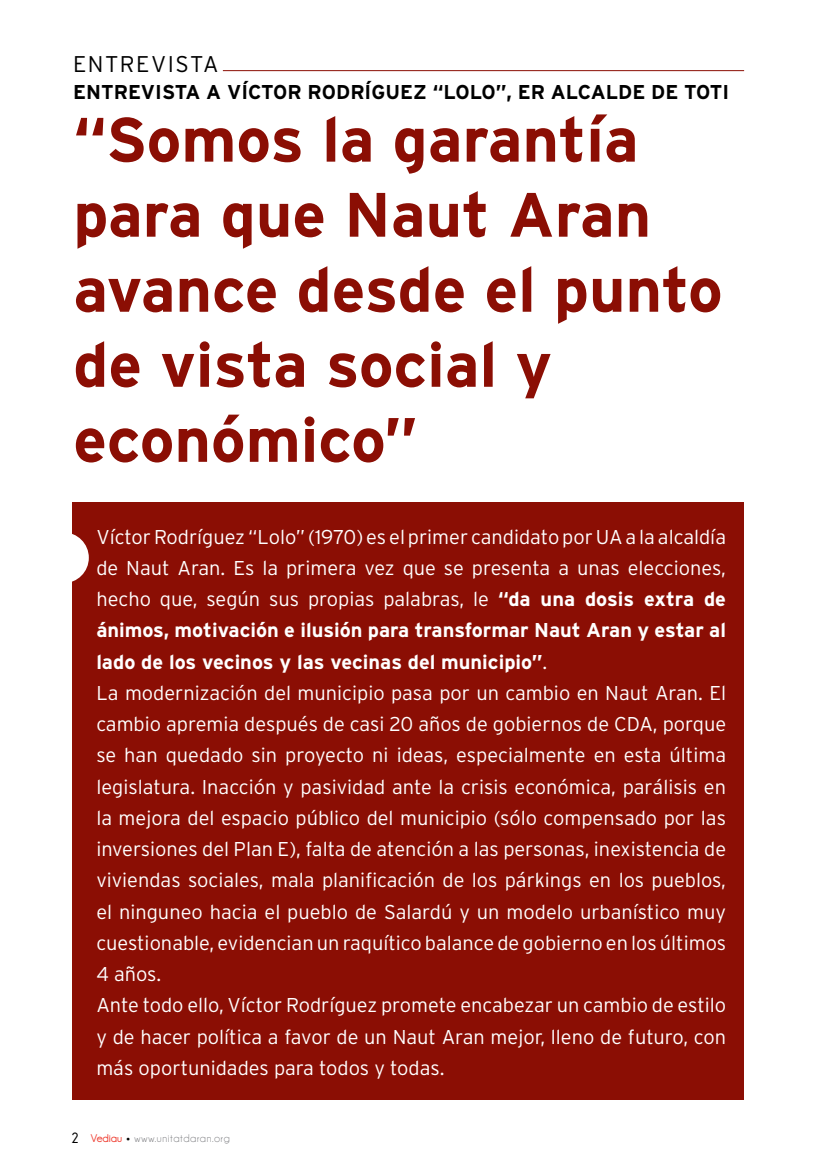
<style>
.page{position:relative;width:815px;height:1170px;background:#fff}
.page>*{position:absolute;margin:0;border:0;box-sizing:border-box;transform-origin:0 0}
.t1{font:700 62.5px/75px "Interstate";color:#8b0e04}
.t2{font:300 22.75px "Interstate";letter-spacing:.065em;color:#000}
.t3{font:300 20px/31.2px "Interstate";color:#fff}
.t4{font:700 20px "Interstate";color:#000}
.t5{font:11.25px "Champagne&Limousines";letter-spacing:.06em;color:#7c7d80}
.s1{font-weight:700}
.s2{font-weight:700;font-size:15px;color:#000}
.s3{font-weight:700;color:#ef4135}
.s4{font-family:"Cooper Black Std";color:#000}
</style>
<div class="page">
<div style="left:72px;top:502px;width:672px;height:596px;background:#8b0e04"></div>
<div style="left:38px;top:532px;width:51px;height:51px;background:#fff;border-radius:50%"></div>
<hr style="left:223px;top:70px;width:521px;height:1px;background:#8b0e04">
<p class="t2" style="left:73px;top:51px;width:147px">ENTREVISTA</p>
<p class="t4" style="left:73px;top:81px;width:657px">ENTREVISTA A VÍCTOR RODRÍGUEZ “LOLO”, ER ALCALDE DE TOTI</p>
<h1 class="t1" style="left:73px;top:102px;width:651px">“Somos la garantía para que Naut Aran avance desde el punto de vista social y económico”</h1>
<p class="t3" style="left:96px;top:520px;width:631px">Víctor Rodríguez “Lolo” (1970) es el primer candidato por UA a la alcaldía de Naut Aran. Es la primera vez que se presenta a unas elecciones, hecho que, según sus propias palabras, le <span class="s1">“da una dosis extra de ánimos, motivación e ilusión para transformar Naut Aran y estar al lado de los vecinos y las vecinas del municipio”</span>.<br>La modernización del municipio pasa por un cambio en Naut Aran. El cambio apremia después de casi 20 años de gobiernos de CDA, porque se han quedado sin proyecto ni ideas, especialmente en esta última legislatura. Inacción y pasividad ante la crisis económica, parálisis en la mejora del espacio público del municipio (sólo compensado por las inversiones del Plan E), falta de atención a las personas, inexistencia de viviendas sociales, mala planificación de los párkings en los pueblos, el ninguneo hacia el pueblo de Salardú y un modelo urbanístico muy cuestionable, evidencian un raquítico balance de gobierno en los últimos 4 años.<br>Ante todo ello, Víctor Rodríguez promete encabezar un cambio de estilo y de hacer política a favor de un Naut Aran mejor, lleno de futuro, con más oportunidades para todos y todas.</p>
<p class="t5" style="left:71px;top:1132px;width:160px"><span class="s2">2</span> <span class="s3">Vediau</span> <span class="s4">·</span> www.unitatdaran.org</p>
</div>
